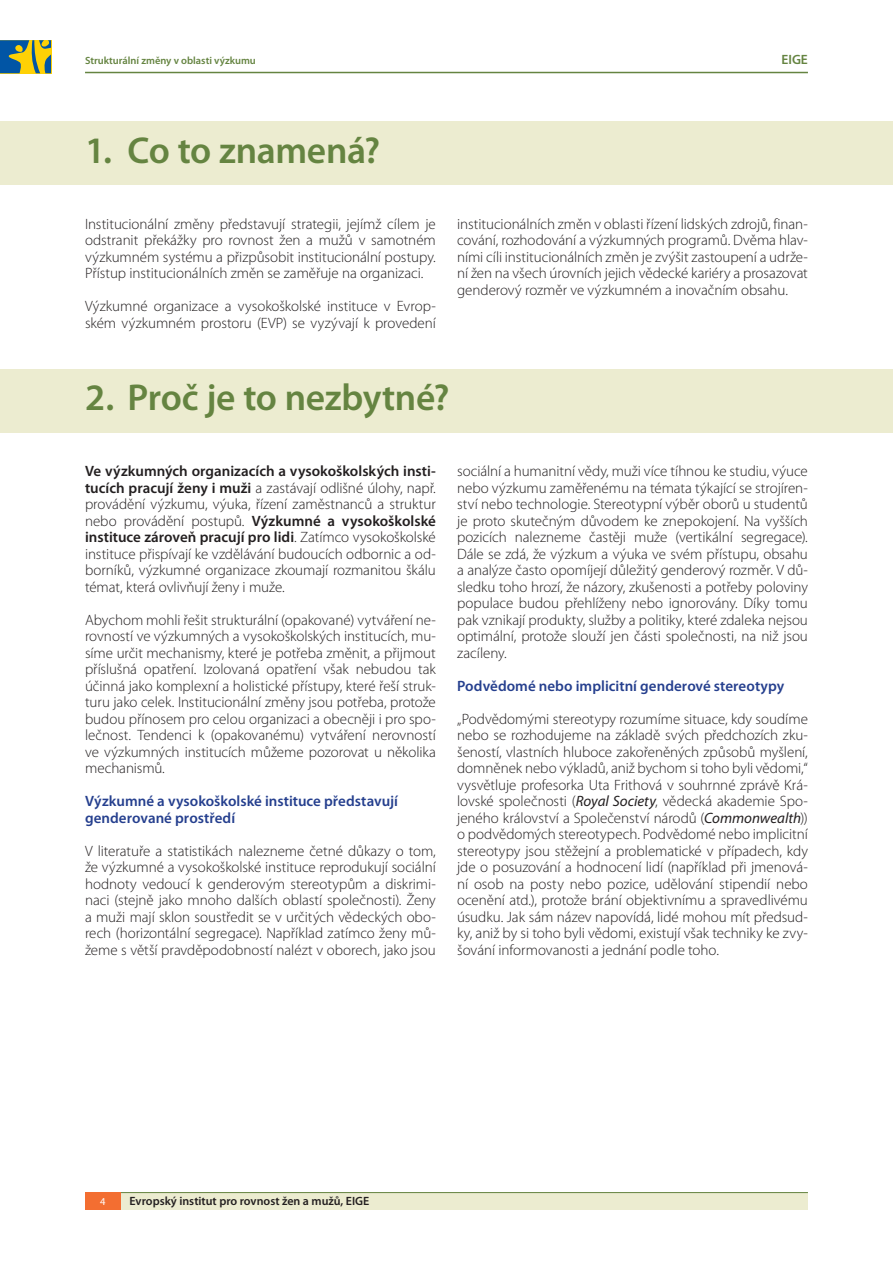
<style>
.page{position:relative;width:893px;height:1263px;background:#fff}
.page>*{position:absolute;margin:0;border:0;box-sizing:border-box;transform-origin:0 0}
.Title_1_Left{font:600 37.5px "Myriad Pro";letter-spacing:-.01em;color:#658441}
.Body_text{font:300 15px/16.5px "Myriad Pro";letter-spacing:-.005em;color:#231f20;text-align:justify}
.title_4_next{font:600 15px/16.5px "Myriad Pro";color:#253f8e}
.t1{font:600 13.5px "Myriad Pro";color:#658441}
.t2{font:600 12px "Myriad Pro";color:#231f20}
.t3{font:600 10.5px "Myriad Pro";color:#658441}
.t4{font:10.5px "Myriad Pro";color:#fff}
.s1{font-weight:600}
.s2{font-weight:400;font-style:italic}
</style>
<div class="page">
<hr style="left:85px;top:72px;width:723px;height:1px;background:#658441">
<svg style="left:0;top:40px;width:51px;height:33px;background:#778e5a"></svg>
<div style="left:113px;top:1192px;width:695px;height:18px;background:#ececd0"></div>
<hr style="left:120px;top:1192px;width:688px;height:1px;background:#658441">
<div style="left:85px;top:1192px;width:36px;height:18px;background:#f36e31"></div>
<div style="left:0;top:122px;width:893px;height:63px;background:#ececd0"></div>
<div style="left:0;top:369px;width:893px;height:63px;background:#ececd0"></div>
<p class="t3" style="left:85px;top:54px;width:172px">Strukturální změny v oblasti výzkumu</p>
<p class="t1" style="left:781px;top:52px;width:28px">EIGE</p>
<p class="Title_1_Left" style="left:85px;top:129px;width:297px">1. Co to znamená?</p>
<p class="Body_text" style="left:85px;top:216px;width:352px">Institucionální změny představují strategii, jejímž cílem je odstranit překážky pro rovnost žen a mužů v samotném výzkumném systému a přizpůsobit institucionální postupy.<br>Přístup institucionálních změn se zaměřuje na organizaci.</p>
<p class="Body_text" style="left:85px;top:298px;width:352px">Výzkumné organizace a vysokoškolské instituce v Evrop&shy;ském výzkumném prostoru (EVP) se vyzývají k provedení</p>
<p class="Body_text" style="left:457px;top:216px;width:352px">institucionálních změn v oblasti řízení lidských zdrojů, finan&shy;cování, rozhodování a výzkumných programů. Dvěma hlav&shy;ními cíli institucionálních změn je zvýšit zastoupení a udrže&shy;ní žen na všech úrovních jejich vědecké kariéry a prosazovat genderový rozměr ve výzkumném a inovačním obsahu.</p>
<p class="Title_1_Left" style="left:85px;top:377px;width:366px">2. Proč je to nezbytné?</p>
<p class="Body_text" style="left:85px;top:463px;width:352px"><span class="s1">Ve výzkumných organizacích a vysokoškolských insti&shy;tucích pracují ženy i muži</span> a zastávají odlišné úlohy, např. provádění výzkumu, výuka, řízení zaměstnanců a struktur nebo provádění postupů. <span class="s1">Výzkumné a vysokoškolské instituce zároveň pracují pro lidi</span>. Zatímco vysokoškolské instituce přispívají ke vzdělávání budoucích odbornic a od&shy;borníků, výzkumné organizace zkoumají rozmanitou škálu témat, která ovlivňují ženy i muže.</p>
<p class="Body_text" style="left:85px;top:612px;width:352px">Abychom mohli řešit strukturální (opakované) vytváření ne&shy;rovností ve výzkumných a vysokoškolských institucích, mu&shy;síme určit mechanismy, které je potřeba změnit, a přijmout příslušná opatření. Izolovaná opatření však nebudou tak účinná jako komplexní a holistické přístupy, které řeší struk&shy;turu jako celek. Institucionální změny jsou potřeba, protože budou přínosem pro celou organizaci a obecněji i pro spo&shy;lečnost. Tendenci k (opakovanému) vytváření nerovností ve výzkumných institucích můžeme pozorovat u několika mechanismů.</p>
<p class="title_4_next" style="left:85px;top:793px;width:315px">Výzkumné a vysokoškolské instituce představují genderované prostředí</p>
<p class="Body_text" style="left:85px;top:843px;width:352px">V literatuře a statistikách nalezneme četné důkazy o tom, že výzkumné a vysokoškolské instituce reprodukují sociální hodnoty vedoucí k genderovým stereotypům a diskrimi&shy;naci (stejně jako mnoho dalších oblastí společnosti). Ženy a muži mají sklon soustředit se v určitých vědeckých obo&shy;rech (horizontální segregace). Například zatímco ženy mů&shy;žeme s větší pravděpodobností nalézt v oborech, jako jsou</p>
<p class="Body_text" style="left:457px;top:463px;width:352px">sociální a humanitní vědy, muži více tíhnou ke studiu, výuce nebo výzkumu zaměřenému na témata týkající se strojíren&shy;ství nebo technologie. Stereotypní výběr oborů u studentů je proto skutečným důvodem ke znepokojení. Na vyšších pozicích nalezneme častěji muže (vertikální segregace).<br>Dále se zdá, že výzkum a výuka ve svém přístupu, obsahu a analýze často opomíjejí důležitý genderový rozměr. V dů&shy;sledku toho hrozí, že názory, zkušenosti a potřeby poloviny populace budou přehlíženy nebo ignorovány. Díky tomu pak vznikají produkty, služby a politiky, které zdaleka nejsou optimální, protože slouží jen části společnosti, na niž jsou zacíleny.</p>
<p class="title_4_next" style="left:457px;top:678px;width:329px">Podvědomé nebo implicitní genderové stereotypy</p>
<p class="Body_text" style="left:457px;top:711px;width:352px">„Podvědomými stereotypy rozumíme situace, kdy soudíme nebo se rozhodujeme na základě svých předchozích zku&shy;šeností, vlastních hluboce zakořeněných způsobů myšlení, domněnek nebo výkladů, aniž bychom si toho byli vědomi,“ vysvětluje profesorka Uta Frithová v souhrnné zprávě Krá&shy;lovské společnosti (<span class="s2">Royal Society</span>, vědecká akademie Spo&shy;jeného království a Společenství národů (<span class="s2">Commonwealth</span>)) o podvědomých stereotypech. Podvědomé nebo implicitní stereotypy jsou stěžejní a problematické v případech, kdy jde o posuzování a hodnocení lidí (například při jmenová&shy;ní osob na posty nebo pozice, udělování stipendií nebo ocenění atd.), protože brání objektivnímu a spravedlivému úsudku. Jak sám název napovídá, lidé mohou mít předsud&shy;ky, aniž by si toho byli vědomi, existují však techniky ke zvy&shy;šování informovanosti a jednání podle toho.</p>
<p class="t4" style="left:100px;top:1195px;width:7px">4</p>
<p class="t2" style="left:130px;top:1194px;width:241px">Evropský institut pro rovnost žen a mužů, EIGE</p>
</div>
